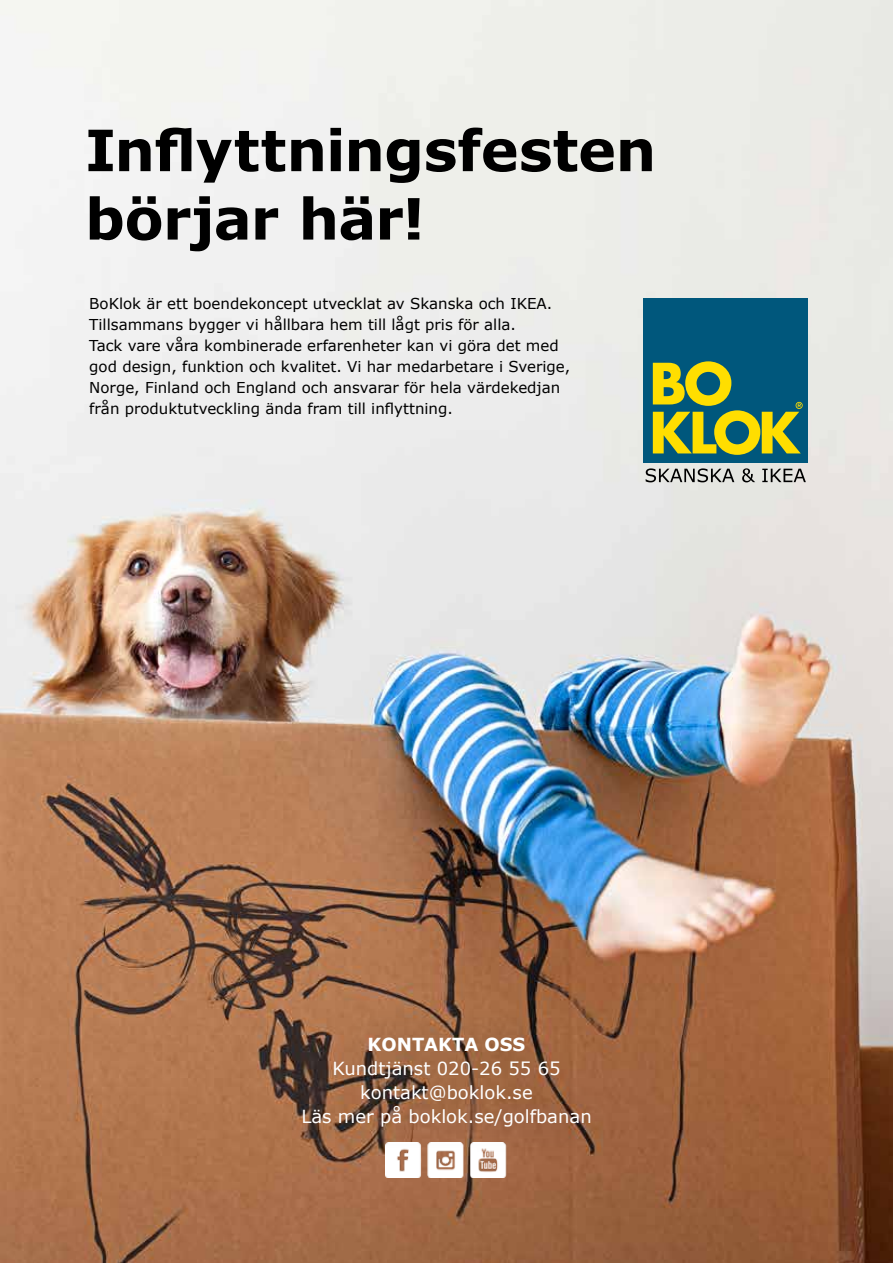
<style>
.page{position:relative;width:893px;height:1263px;background:#fff}
.page>*{position:absolute;margin:0;border:0;box-sizing:border-box;transform-origin:0 0}
.t1{font:700 57px/68.4px "Verdana";letter-spacing:-.01em;color:#000}
.t2{font:18px/24px "Verdana";color:#fff;text-align:center}
.t3{font:700 18px "Verdana";color:#fff}
.t4{font:15px/21px "Verdana";color:#000}
</style>
<div class="page">
<img style="left:0;top:0;width:893px;height:1263px">
<div style="left:643px;top:298px;width:165px;height:164px;background:#00577c"></div>
<svg style="left:653px;top:361px;width:150px;height:94px"></svg>
<svg style="left:646px;top:468px;width:88px;height:14px"></svg>
<svg style="left:742px;top:468px;width:13px;height:14px"></svg>
<svg style="left:762px;top:469px;width:44px;height:13px"></svg>
<img style="left:386px;top:1157px;width:121px;height:21px">
<div style="left:272px;top:1005px;width:348px;height:152px;background:#000;opacity:.32"></div>
<h1 class="t1" style="left:85px;top:117px;width:573px">Inflyttningsfesten börjar här!</h1>
<p class="t4" style="left:89px;top:293px;width:483px">BoKlok är ett boendekoncept utvecklat av Skanska och IKEA.<br>Tillsammans bygger vi hållbara hem till lågt pris för alla.<br>Tack vare våra kombinerade erfarenheter kan vi göra det med god design, funktion och kvalitet. Vi har medarbetare i Sverige, Norge, Finland och England och ansvarar för hela värdekedjan från produktutveckling ända fram till inflyttning.</p>
<p class="t3" style="left:368px;top:1033px;width:159px">KONTAKTA OSS</p>
<p class="t2" style="left:301px;top:1057px;width:292px">Kundtjänst 020-26 55 65 kontakt@boklok.se<br>Läs mer på boklok.se/golfbanan</p>
</div>
